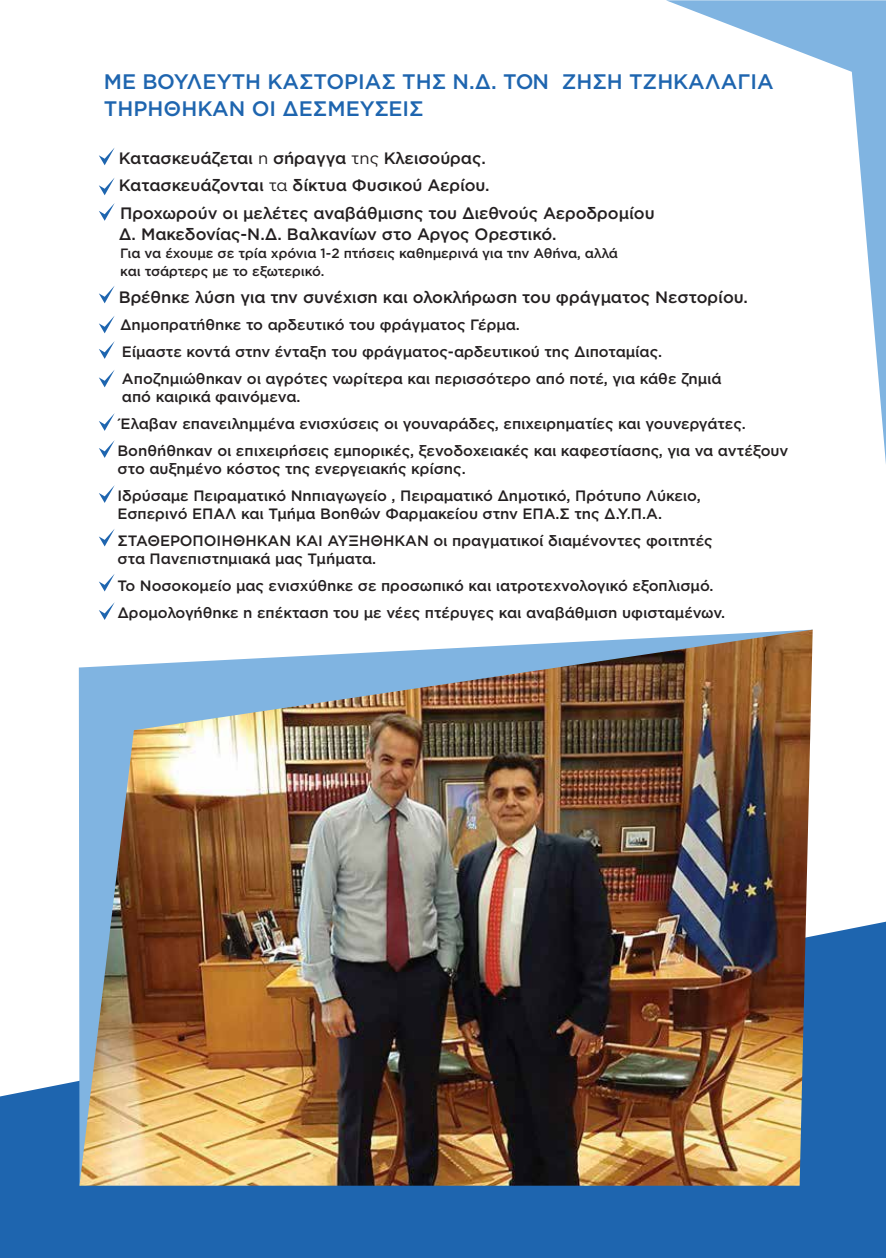
<style>
.page{position:relative;width:886px;height:1258px;background:#fff}
.page>*{position:absolute;margin:0;border:0;box-sizing:border-box;transform-origin:0 0}
.t1{font:500 21px/27px "Gotham Greek";color:#1e65af}
.t2{font:500 16.5px/27px "Gotham Greek";color:#231f20}
.t3{font:500 15px/27px "Gotham Greek";color:#231f20}
.t4{font:500 13.5px/18px "Gotham Greek";letter-spacing:-.01em;color:#231f20}
.s1{font-weight:400}
</style>
<div class="page">
<svg style="left:0;top:921px;width:886px;height:336px;background:#3c79b9"></svg>
<img style="left:80px;top:629px;width:733px;height:556px">
<svg style="left:666px;top:0;width:220px;height:464px"></svg>
<svg style="left:99px;top:148px;width:16px;height:17px"></svg>
<svg style="left:99px;top:178px;width:16px;height:17px"></svg>
<svg style="left:99px;top:203px;width:16px;height:18px"></svg>
<svg style="left:99px;top:286px;width:16px;height:17px"></svg>
<svg style="left:99px;top:316px;width:16px;height:17px"></svg>
<svg style="left:99px;top:341px;width:16px;height:18px"></svg>
<svg style="left:99px;top:370px;width:16px;height:17px"></svg>
<svg style="left:99px;top:413px;width:16px;height:18px"></svg>
<svg style="left:99px;top:440px;width:16px;height:18px"></svg>
<svg style="left:99px;top:485px;width:16px;height:18px"></svg>
<svg style="left:99px;top:529px;width:16px;height:17px"></svg>
<svg style="left:99px;top:574px;width:16px;height:17px"></svg>
<svg style="left:99px;top:602px;width:16px;height:18px"></svg>
<h1 class="t1" style="left:104px;top:68px;width:671px">ΜΕ ΒΟΥΛΕΥΤΗ ΚΑΣΤΟΡΙΑΣ ΤΗΣ Ν.Δ. ΤΟΝ ΖΗΣΗ ΤΖΗΚΑΛΑΓΙΑ<br>ΤΗΡΗΘΗΚΑΝ ΟΙ ΔΕΣΜΕΥΣΕΙΣ</h1>
<p class="t2" style="left:119px;top:145px;width:537px">Κατασκευάζεται <span class="s1">η</span> σήραγγα <span class="s1">της</span> Κλεισούρας.<br>Κατασκευάζονται <span class="s1">τα</span> δίκτυα Φυσικού Αερίου.<br>Προχωρούν οι μελέτες αναβάθμισης του Διεθνούς Αεροδρομίου</p>
<p class="t2" style="left:119px;top:220px;width:439px">Δ. Μακεδονίας-Ν.Δ. Βαλκανίων στο Αργος Ορεστικό.</p>
<p class="t4" style="left:120px;top:243px;width:499px">Για να έχουμε σε τρία χρόνια 1-2 πτήσεις καθημερινά για την Αθήνα, αλλά και τσάρτερς με το εξωτερικό.</p>
<p class="t2" style="left:119px;top:283px;width:631px">Βρέθηκε λύση για την συνέχιση και ολοκλήρωση του φράγματος Νεστορίου.</p>
<p class="t3" style="left:120px;top:310px;width:603px">Δημοπρατήθηκε το αρδευτικό του φράγματος Γέρμα.<br>Είμαστε κοντά στην ένταξη του φράγματος-αρδευτικού της Διποταμίας.<br>Αποζημιώθηκαν οι αγρότες νωρίτερα και περισσότερο από ποτέ, για κάθε ζημιά</p>
<p class="t3" style="left:117px;top:382px;width:672px;text-indent:4px">από καιρικά φαινόμενα.<br>Έλαβαν επανειλημμένα ενισχύσεις οι γουναράδες, επιχειρηματίες και γουνεργάτες.<br>Βοηθήθηκαν οι επιχειρήσεις εμπορικές, ξενοδοχειακές και καφεστίασης, για να αντέξουν</p>
<p class="t3" style="left:117px;top:454px;width:585px">στο αυξημένο κόστος της ενεργειακής κρίσης.<br>Ιδρύσαμε Πειραματικό Νηπιαγωγείο , Πειραματικό Δημοτικό, Πρότυπο Λύκειο,</p>
<p class="t3" style="left:117px;top:499px;width:597px">Εσπερινό ΕΠΑΛ και Τμήμα Βοηθών Φαρμακείου στην ΕΠΑ.Σ της Δ.Υ.Π.Α.<br>ΣΤΑΘΕΡΟΠΟΙΗΘΗΚΑΝ ΚΑΙ ΑΥΞΗΘΗΚΑΝ οι πραγματικοί διαμένοντες φοιτητές</p>
<p class="t3" style="left:117px;top:544px;width:609px">στα Πανεπιστημιακά μας Τμήματα.<br>Το Νοσοκομείο μας ενισχύθηκε σε προσωπικό και ιατροτεχνολογικό εξοπλισμό.<br>Δρομολογήθηκε η επέκταση του με νέες πτέρυγες και αναβάθμιση υφισταμένων.</p>
</div>
